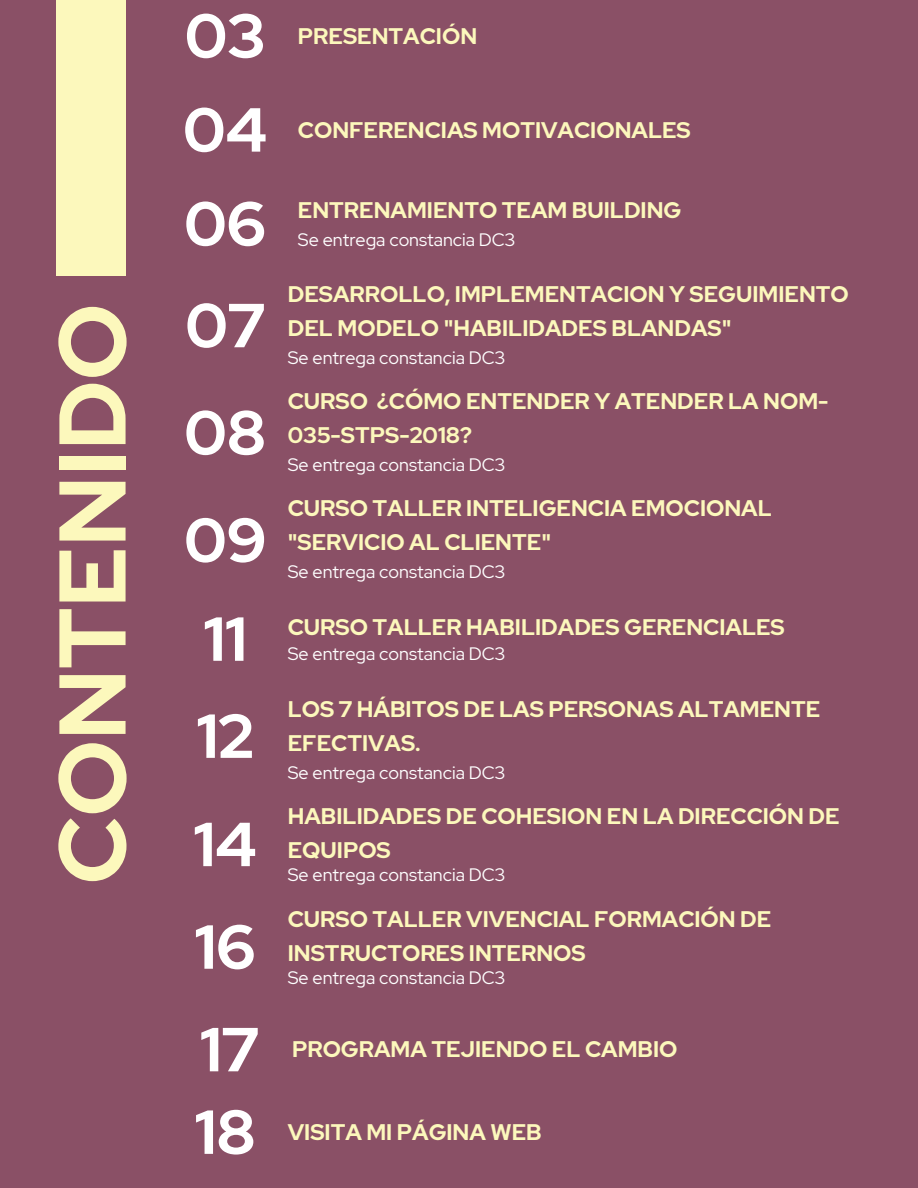
<style>
.page{position:relative;width:918px;height:1188px;background:#8a5066}
.page>*{position:absolute;margin:0;border:0;box-sizing:border-box;transform-origin:0 0}
.t1{font:700 94.5px "Red Hat Display";color:#fcf8bc}
.t2{font:700 61.95px "Red Hat Display";color:#fff}
.t3{font:700 22.5px/33.8px "Red Hat Display";color:#fcf8bc}
.t4{font:18px "Red Hat Display";color:#fff}
</style>
<div class="page">
<div style="left:56px;top:0;width:69px;height:275px;background:#fcf8bc"></div>
<p class="t1" style="left:29px;top:885px;width:583px;rotate:-90deg">CONTENIDO</p>
<p class="t2" style="left:185px;top:-5px;width:82px">03</p>
<p class="t3" style="left:298px;top:19px;width:181px">PRESENTACIÓN</p>
<p class="t2" style="left:183px;top:89px;width:86px">04</p>
<p class="t3" style="left:298px;top:113px;width:394px">CONFERENCIAS MOTIVACIONALES</p>
<p class="t2" style="left:184px;top:183px;width:83px">06</p>
<p class="t3" style="left:298px;top:193px;width:385px">ENTRENAMIENTO TEAM BUILDING</p>
<p class="t4" style="left:298px;top:228px;width:219px">Se entrega constancia DC3</p>
<p class="t2" style="left:185px;top:284px;width:81px">07</p>
<p class="t2" style="left:184px;top:391px;width:83px">08</p>
<p class="t2" style="left:184px;top:499px;width:83px">09</p>
<p class="t3" style="left:288px;top:277px;width:563px">DESARROLLO, IMPLEMENTACION Y SEGUIMIENTO<br>DEL MODELO "HABILIDADES BLANDAS"</p>
<p class="t4" style="left:288px;top:345px;width:219px">Se entrega constancia DC3</p>
<p class="t3" style="left:288px;top:384px;width:542px">CURSO ¿CÓMO ENTENDER Y ATENDER LA NOM-<br>035-STPS-2018?</p>
<p class="t4" style="left:288px;top:452px;width:219px">Se entrega constancia DC3</p>
<p class="t3" style="left:288px;top:491px;width:486px">CURSO TALLER INTELIGENCIA EMOCIONAL "SERVICIO AL CLIENTE"</p>
<p class="t4" style="left:288px;top:559px;width:219px">Se entrega constancia DC3</p>
<p class="t2" style="left:204px;top:598px;width:45px">11</p>
<p class="t3" style="left:288px;top:610px;width:499px">CURSO TALLER HABILIDADES GERENCIALES</p>
<p class="t4" style="left:288px;top:642px;width:219px">Se entrega constancia DC3</p>
<p class="t2" style="left:197px;top:695px;width:59px">12</p>
<p class="t2" style="left:194px;top:803px;width:65px">14</p>
<p class="t2" style="left:195px;top:906px;width:63px">16</p>
<p class="t2" style="left:200px;top:1008px;width:60px">17</p>
<p class="t3" style="left:288px;top:692px;width:534px">LOS 7 HÁBITOS DE LAS PERSONAS ALTAMENTE<br>EFECTIVAS.</p>
<p class="t4" style="left:288px;top:760px;width:219px">Se entrega constancia DC3</p>
<p class="t3" style="left:288px;top:800px;width:553px">HABILIDADES DE COHESION EN LA DIRECCIÓN DE<br>EQUIPOS</p>
<p class="t4" style="left:288px;top:863px;width:219px">Se entrega constancia DC3</p>
<p class="t3" style="left:288px;top:902px;width:485px">CURSO TALLER VIVENCIAL FORMACIÓN DE<br>INSTRUCTORES INTERNOS</p>
<p class="t4" style="left:288px;top:966px;width:219px">Se entrega constancia DC3</p>
<p class="t3" style="left:292px;top:1032px;width:387px">PROGRAMA TEJIENDO EL CAMBIO</p>
<p class="t2" style="left:195px;top:1091px;width:62px">18</p>
<p class="t3" style="left:288px;top:1115px;width:256px">VISITA MI PÁGINA WEB</p>
</div>
